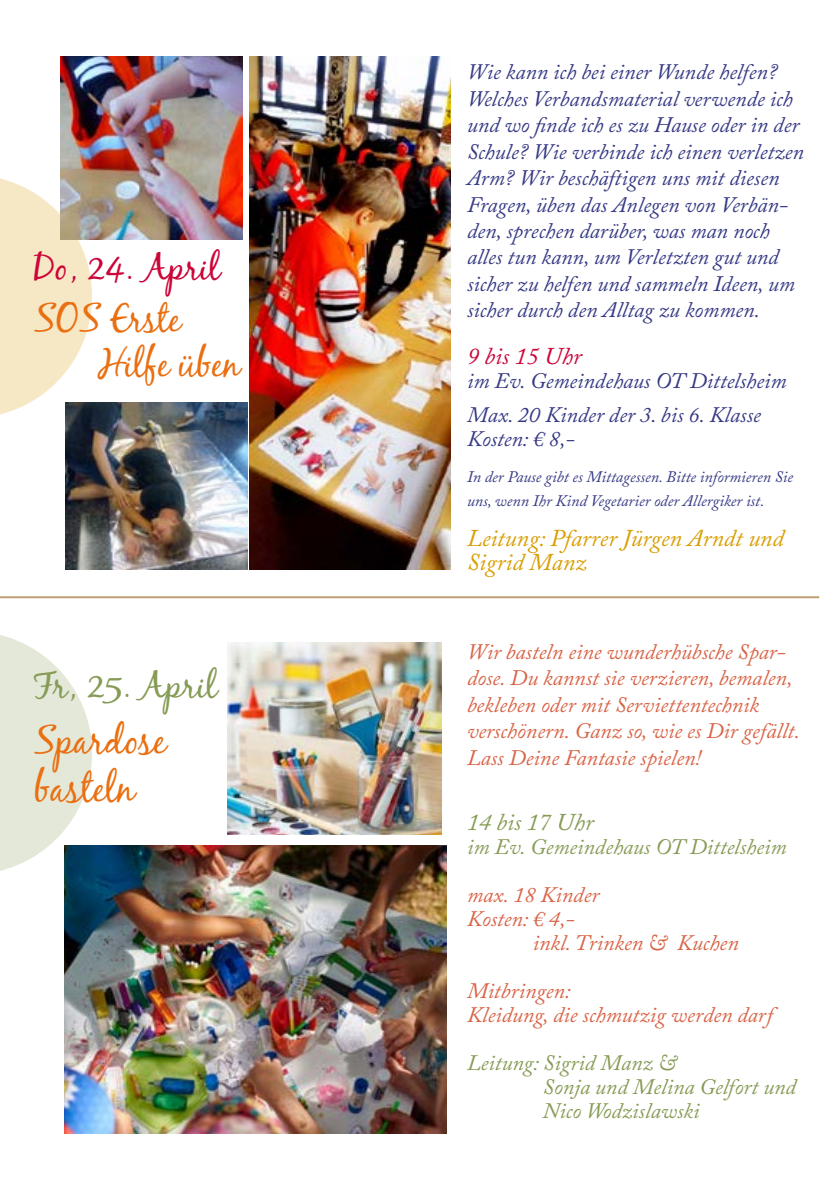
<style>
.page{position:relative;width:840px;height:1191px;background:#fff}
.page>*{position:absolute;margin:0;border:0;box-sizing:border-box;transform-origin:0 0}
.t1{font:40px/48px "Black Jack";color:#ea6f11;scale:.96 1}
.t2{font:38px/45.6px "Black Jack";color:#ea6f11;scale:.96 1}
.t3{font:36px "Black Jack";color:#869c56}
.t4{font:36px "Black Jack";color:#cc0539}
.t5{font:italic 24px/24px "Adobe Caslon Pro";color:#d89e02}
.t6{font:italic 24px "Adobe Caslon Pro";color:#869c56}
.t7{font:italic 24px "Adobe Caslon Pro";color:#cc0539}
.t8{font:italic 22px/26.4px "Adobe Caslon Pro";color:#363a84}
.t9{font:italic 22px/26.4px "Adobe Caslon Pro";color:#d96447}
.t10{font:italic 22px/24px "Adobe Caslon Pro";color:#869c56}
.t11{font:italic 16px/24px "Adobe Caslon Pro";color:#363a84}
.s1{font-size:40px}
</style>
<div class="page">
<svg style="left:0;top:178px;width:92px;height:237px"></svg>
<svg style="left:0;top:635px;width:92px;height:236px"></svg>
<img style="left:227px;top:642px;width:214px;height:192px">
<img style="left:60px;top:57px;width:183px;height:182px">
<img style="left:65px;top:402px;width:182px;height:168px">
<hr style="left:0;top:596px;width:818px;height:2px;background:#bda072">
<img style="left:64px;top:845px;width:382px;height:288px">
<img style="left:250px;top:57px;width:200px;height:513px">
<h3 class="t4" style="left:33px;top:246px;width:189px">Do, 24. April</h3>
<h2 class="t2" style="left:98px;top:295px;width:149px;text-indent:-64px"><span class="s1">SOS</span> Erste<br>Hilfe üben</h2>
<h3 class="t3" style="left:33px;top:663px;width:186px">Fr, 25. April</h3>
<h1 class="t1" style="left:35px;top:715px;width:138px">Spardose basteln</h1>
<p class="t8" style="left:466px;top:59px;width:338px">Wie kann ich bei einer Wunde helfen?<br>Welches Verbandsmaterial verwende ich und wo finde ich es zu Hause oder in der Schule? Wie verbinde ich einen verletzen Arm? Wir beschäftigen uns mit diesen Fragen, üben das Anlegen von Verbän&shy;den, sprechen darüber, was man noch alles tun kann, um Verletzten gut und sicher zu helfen und sammeln Ideen, um sicher durch den Alltag zu kommen.</p>
<p class="t7" style="left:466px;top:342px;width:116px">9 bis 15 Uhr</p>
<p class="t8" style="left:466px;top:364px;width:321px;line-height:34px">im Ev. Gemeindehaus OT Dittelsheim<br>Max. 20 Kinder der 3. bis 6. Klasse</p>
<p class="t8" style="left:466px;top:425px;width:109px">Kosten: € 8,-</p>
<p class="t11" style="left:466px;top:465px;width:327px">In der Pause gibt es Mittagessen. Bitte informieren Sie uns, wenn Ihr Kind Vegetarier oder Allergiker ist.</p>
<p class="t5" style="left:466px;top:526px;width:318px">Leitung: Pfarrer Jürgen Arndt und<br>Sigrid Manz</p>
<p class="t9" style="left:466px;top:638px;width:334px">Wir basteln eine wunderhübsche Spar&shy;dose. Du kannst sie verzieren, bemalen, bekleben oder mit Serviettentechnik verschönern. Ganz so, wie es Dir gefällt.<br>Lass Deine Fantasie spielen!</p>
<p class="t6" style="left:466px;top:807px;width:128px">14 bis 17 Uhr</p>
<p class="t10" style="left:466px;top:834px;width:321px">im Ev. Gemeindehaus OT Dittelsheim</p>
<p class="t9" style="left:466px;top:882px;width:134px;line-height:24px">max. 18 Kinder<br>Kosten: € 4,-</p>
<p class="t9" style="left:466px;top:918px;width:273px;line-height:48px;text-indent:66px">inkl. Trinken &amp; Kuchen<br>Mitbringen:</p>
<p class="t9" style="left:466px;top:1001px;width:307px">Kleidung, die schmutzig werden darf</p>
<p class="t10" style="left:542px;top:1050px;width:254px;text-indent:-76px">Leitung: Sigrid Manz &amp;<br>Sonja und Melina Gelfort und<br>Nico Wodzislawski</p>
</div>
